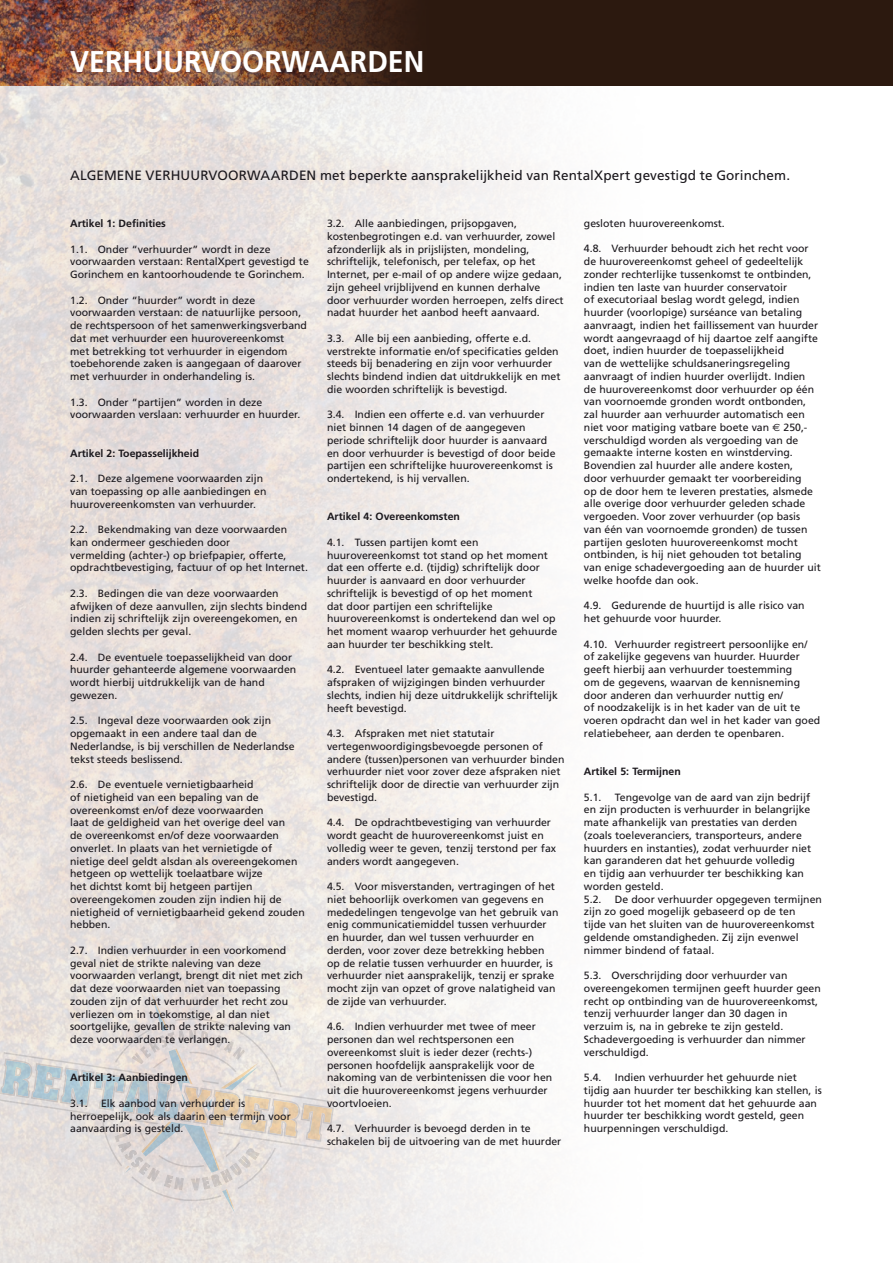
<style>
.page{position:relative;width:893px;height:1263px;background:#fff}
.page>*{position:absolute;margin:0;border:0;box-sizing:border-box;transform-origin:0 0}
.t1{font:700 30px "Frutiger";color:#fff;scale:.95 1}
.t2{font:13.5px "Frutiger";letter-spacing:.01em;color:#1a171c}
.t3{font:10.5px/12.8px "Frutiger";color:#1a171c}
.t4{font:700 10.5px "Frutiger";color:#1a171c}
.s1{font-family:"Euro Sans"}
</style>
<div class="page">
<img style="left:0;top:85px;width:714px;height:1178px">
<img style="left:0;top:0;width:893px;height:85px">
<svg style="left:0;top:992px;width:337px;height:221px;background:#e0dbd8"></svg>
<h1 class="t1" style="left:70px;top:44px;width:374px">VERHUURVOORWAARDEN</h1>
<p class="t2" style="left:70px;top:167px;width:721px">ALGEMENE VERHUURVOORWAARDEN met beperkte aansprakelijkheid van RentalXpert gevestigd te Gorinchem.</p>
<p class="t4" style="left:70px;top:217px;width:97px">Artikel 1: Definities</p>
<p class="t3" style="left:70px;top:243px;width:240px">1.1. Onder “verhuurder” wordt in deze voorwaarden verstaan: RentalXpert gevestigd te<br>Gorinchem en kantoorhoudende te Gorinchem.</p>
<p class="t3" style="left:70px;top:294px;width:238px">1.2. Onder “huurder” wordt in deze voorwaarden verstaan: de natuurlijke persoon, de rechtspersoon of het samenwerkingsverband dat met verhuurder een huurovereenkomst<br>met betrekking tot verhuurder in eigendom toebehorende zaken is aangegaan of daarover met verhuurder in onderhandeling is.</p>
<p class="t3" style="left:70px;top:396px;width:232px">1.3. Onder “partijen” worden in deze voorwaarden verslaan: verhuurder en huurder.</p>
<p class="t4" style="left:70px;top:447px;width:130px">Artikel 2: Toepasselijkheid</p>
<p class="t3" style="left:70px;top:472px;width:198px">2.1. Deze algemene voorwaarden zijn van toepassing op alle aanbiedingen en huurovereenkomsten van verhuurder.</p>
<p class="t3" style="left:70px;top:523px;width:239px">2.2. Bekendmaking van deze voorwaarden<br>kan ondermeer geschieden door<br>vermelding (achter-) op briefpapier, offerte, opdrachtbevestiging, factuur of op het Internet.</p>
<p class="t3" style="left:70px;top:587px;width:238px">2.3. Bedingen die van deze voorwaarden afwijken of deze aanvullen, zijn slechts bindend indien zij schriftelijk zijn overeengekomen, en gelden slechts per geval.</p>
<p class="t3" style="left:70px;top:650px;width:228px">2.4. De eventuele toepasselijkheid van door huurder gehanteerde algemene voorwaarden wordt hierbij uitdrukkelijk van de hand gewezen.</p>
<p class="t3" style="left:70px;top:714px;width:226px">2.5. Ingeval deze voorwaarden ook zijn opgemaakt in een andere taal dan de Nederlandse, is bij verschillen de Nederlandse tekst steeds beslissend.</p>
<p class="t3" style="left:70px;top:778px;width:236px">2.6. De eventuele vernietigbaarheid<br>of nietigheid van een bepaling van de overeenkomst en/of deze voorwaarden<br>laat de geldigheid van het overige deel van<br>de overeenkomst en/of deze voorwaarden onverlet. In plaats van het vernietigde of nietige deel geldt alsdan als overeengekomen hetgeen op wettelijk toelaatbare wijze<br>het dichtst komt bij hetgeen partijen overeengekomen zouden zijn indien hij de nietigheid of vernietigbaarheid gekend zouden hebben.</p>
<p class="t3" style="left:70px;top:944px;width:234px">2.7. Indien verhuurder in een voorkomend geval niet de strikte naleving van deze voorwaarden verlangt, brengt dit niet met zich dat deze voorwaarden niet van toepassing zouden zijn of dat verhuurder het recht zou verliezen om in toekomstige, al dan niet soortgelijke, gevallen de strikte naleving van deze voorwaarden te verlangen.</p>
<p class="t4" style="left:70px;top:1071px;width:119px">Artikel 3: Aanbiedingen</p>
<p class="t3" style="left:70px;top:1097px;width:19px">3.1.</p>
<p class="t3" style="left:70px;top:1097px;width:222px;text-indent:31px">Elk aanbod van verhuurder is herroepelijk, ook als daarin een termijn voor aanvaarding is gesteld.</p>
<p class="t3" style="left:327px;top:217px;width:238px">3.2. Alle aanbiedingen, prijsopgaven, kostenbegrotingen e.d. van verhuurder, zowel afzonderlijk als in prijslijsten, mondeling, schriftelijk, telefonisch, per telefax, op het Internet, per e-mail of op andere wijze gedaan, zijn geheel vrijblijvend en kunnen derhalve door verhuurder worden herroepen, zelfs direct nadat huurder het aanbod heeft aanvaard.</p>
<p class="t3" style="left:327px;top:332px;width:235px">3.3. Alle bij een aanbieding, offerte e.d. verstrekte informatie en/of specificaties gelden steeds bij benadering en zijn voor verhuurder slechts bindend indien dat uitdrukkelijk en met die woorden schriftelijk is bevestigd.</p>
<p class="t3" style="left:327px;top:408px;width:230px">3.4. Indien een offerte e.d. van verhuurder niet binnen 14 dagen of de aangegeven periode schriftelijk door huurder is aanvaard en door verhuurder is bevestigd of door beide partijen een schriftelijke huurovereenkomst is ondertekend, is hij vervallen.</p>
<p class="t4" style="left:327px;top:510px;width:134px">Artikel 4: Overeenkomsten</p>
<p class="t3" style="left:327px;top:536px;width:232px">4.1. Tussen partijen komt een huurovereenkomst tot stand op het moment dat een offerte e.d. (tijdig) schriftelijk door huurder is aanvaard en door verhuurder schriftelijk is bevestigd of op het moment<br>dat door partijen een schriftelijke huurovereenkomst is ondertekend dan wel op het moment waarop verhuurder het gehuurde aan huurder ter beschikking stelt.</p>
<p class="t3" style="left:327px;top:663px;width:232px">4.2. Eventueel later gemaakte aanvullende afspraken of wijzigingen binden verhuurder slechts, indien hij deze uitdrukkelijk schriftelijk heeft bevestigd.</p>
<p class="t3" style="left:327px;top:727px;width:239px">4.3. Afspraken met niet statutair vertegenwoordigingsbevoegde personen of andere (tussen)personen van verhuurder binden verhuurder niet voor zover deze afspraken niet schriftelijk door de directie van verhuurder zijn bevestigd.</p>
<p class="t3" style="left:327px;top:816px;width:231px">4.4. De opdrachtbevestiging van verhuurder wordt geacht de huurovereenkomst juist en volledig weer te geven, tenzij terstond per fax anders wordt aangegeven.</p>
<p class="t3" style="left:327px;top:880px;width:233px">4.5. Voor misverstanden, vertragingen of het niet behoorlijk overkomen van gegevens en mededelingen tengevolge van het gebruik van enig communicatiemiddel tussen verhuurder en huurder, dan wel tussen verhuurder en derden, voor zover deze betrekking hebben op de relatie tussen verhuurder en huurder, is verhuurder niet aansprakelijk, tenzij er sprake mocht zijn van opzet of grove nalatigheid van de zijde van verhuurder.</p>
<p class="t3" style="left:327px;top:1020px;width:227px">4.6. Indien verhuurder met twee of meer personen dan wel rechtspersonen een overeenkomst sluit is ieder dezer (rechts-) personen hoofdelijk aansprakelijk voor de nakoming van de verbintenissen die voor hen uit die huurovereenkomst jegens verhuurder voortvloeien.</p>
<p class="t3" style="left:327px;top:1122px;width:236px">4.7. Verhuurder is bevoegd derden in te schakelen bij de uitvoering van de met huurder</p>
<p class="t3" style="left:584px;top:217px;width:142px">gesloten huurovereenkomst.</p>
<p class="t3" style="left:584px;top:242px;width:238px">4.8. Verhuurder behoudt zich het recht voor de huurovereenkomst geheel of gedeeltelijk zonder rechterlijke tussenkomst te ontbinden, indien ten laste van huurder conservatoir<br>of executoriaal beslag wordt gelegd, indien huurder (voorlopige) surséance van betaling aanvraagt, indien het faillissement van huurder wordt aangevraagd of hij daartoe zelf aangifte doet, indien huurder de toepasselijkheid<br>van de wettelijke schuldsaneringsregeling aanvraagt of indien huurder overlijdt. Indien<br>de huurovereenkomst door verhuurder op één van voornoemde gronden wordt ontbonden, zal huurder aan verhuurder automatisch een niet voor matiging vatbare boete van <span class="s1">e</span> 250,- verschuldigd worden als vergoeding van de gemaakte interne kosten en winstderving.<br>Bovendien zal huurder alle andere kosten,<br>door verhuurder gemaakt ter voorbereiding<br>op de door hem te leveren prestaties, alsmede alle overige door verhuurder geleden schade vergoeden. Voor zover verhuurder (op basis<br>van één van voornoemde gronden) de tussen partijen gesloten huurovereenkomst mocht ontbinden, is hij niet gehouden tot betaling van enige schadevergoeding aan de huurder uit welke hoofde dan ook.</p>
<p class="t3" style="left:584px;top:599px;width:222px">4.9. Gedurende de huurtijd is alle risico van het gehuurde voor huurder.</p>
<p class="t3" style="left:584px;top:637px;width:238px">4.10. Verhuurder registreert persoonlijke en/ of zakelijke gegevens van huurder. Huurder geeft hierbij aan verhuurder toestemming<br>om de gegevens, waarvan de kennisneming door anderen dan verhuurder nuttig en/<br>of noodzakelijk is in het kader van de uit te voeren opdracht dan wel in het kader van goed relatiebeheer, aan derden te openbaren.</p>
<p class="t4" style="left:584px;top:765px;width:98px">Artikel 5: Termijnen</p>
<p class="t3" style="left:584px;top:790px;width:19px">5.1.</p>
<p class="t3" style="left:584px;top:790px;width:229px;text-indent:31px">Tengevolge van de aard van zijn bedrijf en zijn producten is verhuurder in belangrijke mate afhankelijk van prestaties van derden (zoals toeleveranciers, transporteurs, andere huurders en instanties), zodat verhuurder niet kan garanderen dat het gehuurde volledig<br>en tijdig aan verhuurder ter beschikking kan worden gesteld.<br>5.2.</p>
<p class="t3" style="left:584px;top:892px;width:239px;text-indent:31px">De door verhuurder opgegeven termijnen zijn zo goed mogelijk gebaseerd op de ten<br>tijde van het sluiten van de huurovereenkomst geldende omstandigheden. Zij zijn evenwel nimmer bindend of fataal.</p>
<p class="t3" style="left:584px;top:969px;width:238px">5.3. Overschrijding door verhuurder van overeengekomen termijnen geeft huurder geen recht op ontbinding van de huurovereenkomst, tenzij verhuurder langer dan 30 dagen in verzuim is, na in gebreke te zijn gesteld.<br>Schadevergoeding is verhuurder dan nimmer verschuldigd.</p>
<p class="t3" style="left:584px;top:1071px;width:19px">5.4.</p>
<p class="t3" style="left:584px;top:1071px;width:239px;text-indent:31px">Indien verhuurder het gehuurde niet tijdig aan huurder ter beschikking kan stellen, is huurder tot het moment dat het gehuurde aan huurder ter beschikking wordt gesteld, geen huurpenningen verschuldigd.</p>
</div>
